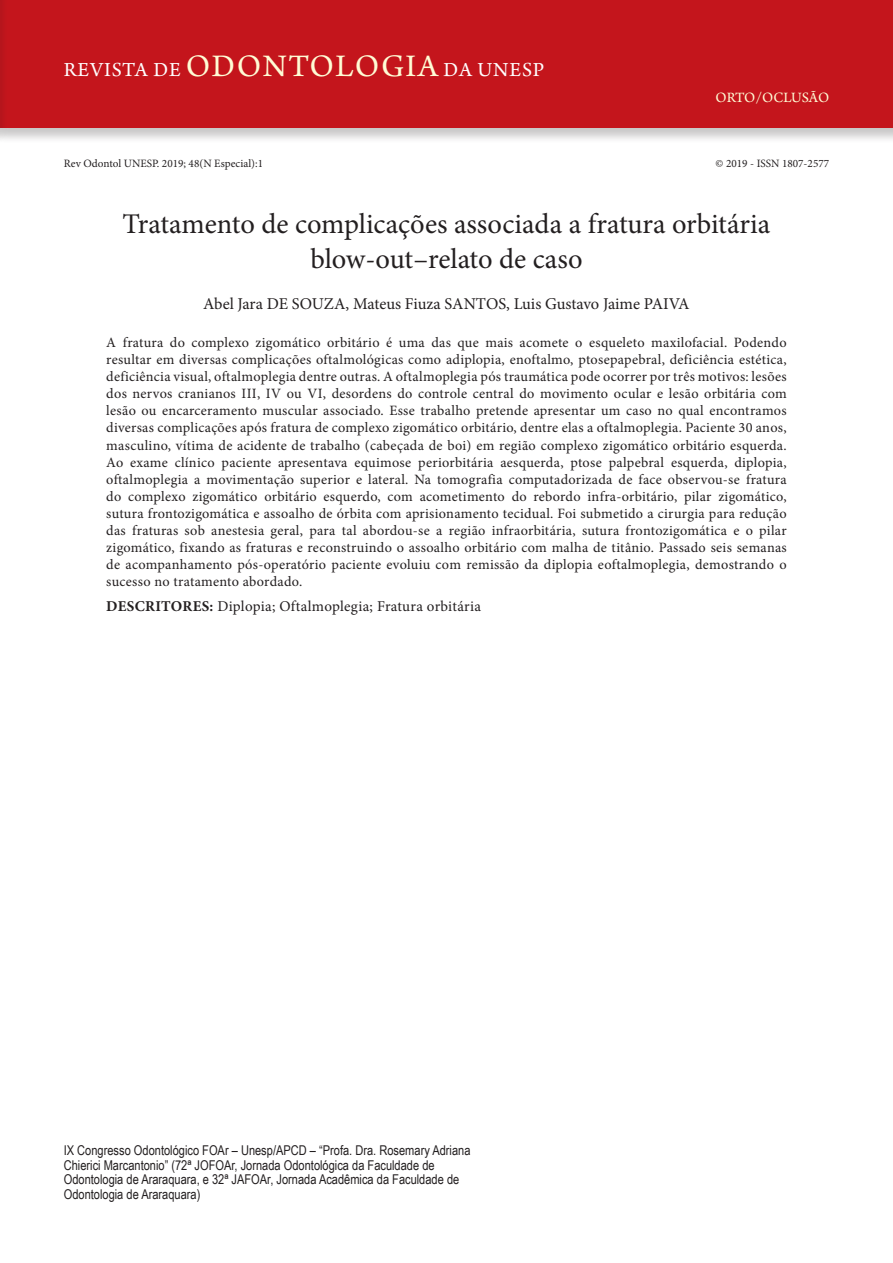
<style>
.page{position:relative;width:893px;height:1263px;background:#fff}
.page>*{position:absolute;margin:0;border:0;box-sizing:border-box;transform-origin:0 0}
.ArticleTitle{font:28.5px/34.2px "Minion Pro";color:#231f20;text-align:center}
.t1{font:21px "Arno Pro";letter-spacing:.04em;color:#fff}
.Authors{font:16.5px "Minion Pro";letter-spacing:-.005em;color:#231f20}
.Keywords{font:15px "Minion Pro";letter-spacing:.02em;color:#231f20}
.ArticleTypeAlt{font:15px "Arno Pro";letter-spacing:-.01em;color:#fffcd5}
.Abstract{font:14.25px/17.1px "Minion Pro";letter-spacing:.02em;color:#231f20;text-align:justify}
.t2{font:13.5px/14.9px "Arial Narrow";color:#231f20}
.t3{font:11.25px "Minion Pro";color:#231f20}
.s1{font-size:33px;color:#fffcd5}
.s2{font-weight:700}
</style>
<div class="page">
<div style="left:0;top:0;width:893px;height:144px;background:#231f20;opacity:.25"></div>
<div style="left:0;top:0;width:893px;height:128px;background:#c4151c"></div>
<div style="left:0;top:0;width:8px;height:144px;background:#231f20;opacity:.25"></div>
<h2 class="t1" style="left:64px;top:58px;width:482px">REVISTA DE <span class="s1">ODONTOLOGIA</span> DA UNESP</h2>
<p class="ArticleTypeAlt" style="left:716px;top:89px;width:115px">ORTO/OCLUSÃO</p>
<p class="t3" style="left:64px;top:156px;width:201px">Rev Odontol UNESP. 2019; 48(N Especial):1</p>
<p class="t3" style="left:715px;top:156px;width:115px">© 2019 - ISSN 1807-2577</p>
<p class="ArticleTitle" style="left:123px;top:207px;width:649px">Tratamento de complicações associada a fratura orbitária blow‑out–relato de caso</p>
<p class="Authors" style="left:203px;top:292px;width:488px">Abel Jara DE SOUZA, Mateus Fiuza SANTOS, Luis Gustavo Jaime PAIVA</p>
<p class="Abstract" style="left:106px;top:334px;width:682px">A fratura do complexo zigomático orbitário é uma das que mais acomete o esqueleto maxilofacial. Podendo resultar em diversas complicações oftalmológicas como adiplopia, enoftalmo, ptosepapebral, deficiência estética, deficiência visual, oftalmoplegia dentre outras. A oftalmoplegia pós traumática pode ocorrer por três motivos: lesões dos nervos cranianos III, IV ou VI, desordens do controle central do movimento ocular e lesão orbitária com lesão ou encarceramento muscular associado. Esse trabalho pretende apresentar um caso no qual encontramos diversas complicações após fratura de complexo zigomático orbitário, dentre elas a oftalmoplegia. Paciente 30 anos, masculino, vítima de acidente de trabalho (cabeçada de boi) em região complexo zigomático orbitário esquerda.<br>Ao exame clínico paciente apresentava equimose periorbitária aesquerda, ptose palpebral esquerda, diplopia, oftalmoplegia a movimentação superior e lateral. Na tomografia computadorizada de face observou-se fratura do complexo zigomático orbitário esquerdo, com acometimento do rebordo infra-orbitário, pilar zigomático, sutura frontozigomática e assoalho de órbita com aprisionamento tecidual. Foi submetido a cirurgia para redução das fraturas sob anestesia geral, para tal abordou-se a região infraorbitária, sutura frontozigomática e o pilar zigomático, fixando as fraturas e reconstruindo o assoalho orbitário com malha de titânio. Passado seis semanas de acompanhamento pós-operatório paciente evoluiu com remissão da diplopia eoftalmoplegia, demostrando o sucesso no tratamento abordado.</p>
<p class="Keywords" style="left:106px;top:596px;width:376px"><span class="s2">DESCRITORES:</span> Diplopia; Oftalmoplegia; Fratura orbitária</p>
<p class="t2" style="left:64px;top:1142px;width:408px">IX Congresso Odontológico FOAr – Unesp/APCD – “Profa. Dra. Rosemary Adriana Chierici Marcantonio” (72ª JOFOAr, Jornada Odontológica da Faculdade de Odontologia de Araraquara, e 32ª JAFOAr, Jornada Acadêmica da Faculdade de Odontologia de Araraquara)</p>
</div>
